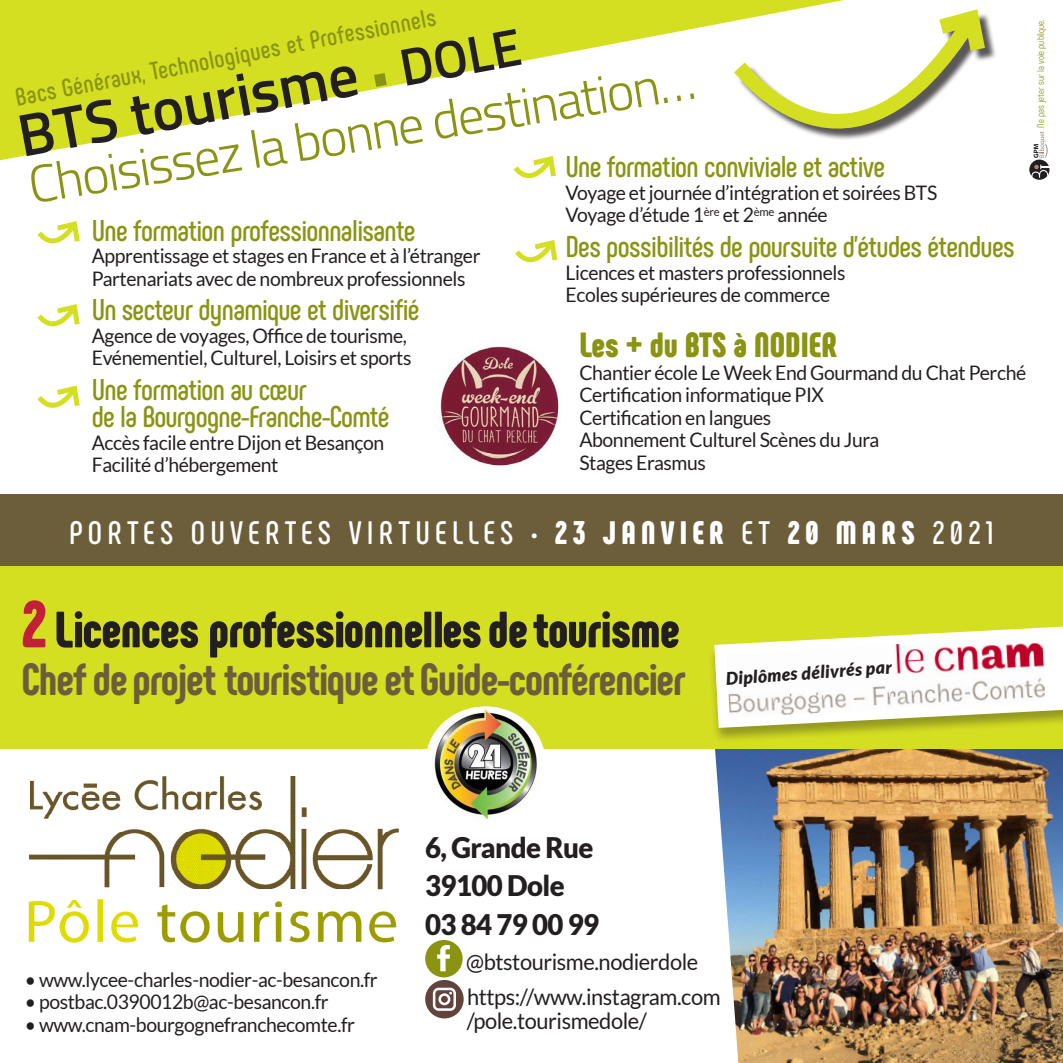
<style>
.page{position:relative;width:1063px;height:1063px;background:#fff}
.page>*{position:absolute;margin:0;border:0;box-sizing:border-box;transform-origin:0 0}
.t1{font:600 60px "Titillium";color:#231f20}
.t2{font:300 52.5px "Titillium";color:#8a9412}
.sou_stitre{font:900 51px "Phenomena";letter-spacing:-.01em;color:#231f20}
.sou_stitre-2{font:800 45px "Phenomena";letter-spacing:-.02em;color:#6d5e3b}
.sou_stitre-3{font:900 35px "Phenomena";color:#8a9412}
.t3{font:700 32.5px "Phenomena";letter-spacing:.16em;color:#fff}
.sou_stitre-4{font:700 30px/27.5px "Phenomena";letter-spacing:-.02em;color:#8a9412}
.txt{font:900 28.5px "Lato";letter-spacing:-.02em;color:#231f20}
.t4{font:700 25px "Phenomena";color:#8a9412}
.txt-2{font:22.5px/24.8px "Lato";letter-spacing:-.02em;color:#231f20}
.txt-3{font:20px/22.5px "Lato";letter-spacing:-.02em;color:#231f20}
.t5{font:italic 900 17.5px "Lato";color:#231f20}
.t6{font:10px "Phenomena";color:#8a9412}
.s1{font-size:43px;color:#8a9412}
.s2{font-size:52.75px}
.s3{font-weight:900}
.s4{font-size:66px;color:#c21f39}
</style>
<div class="page">
<img style="left:715px;top:749px;width:348px;height:314px">
<div style="left:0;top:565px;width:1063px;height:184px;background:#d5df22"></div>
<svg style="left:0;top:0;width:719px;height:160px;fill:#d5df22"></svg>
<img style="left:28px;top:777px;width:371px;height:166px">
<div style="left:0;top:494px;width:1063px;height:72px;background:#6d5e3b"></div>
<svg style="left:37px;top:221px;width:43px;height:23px"></svg>
<svg style="left:37px;top:304px;width:43px;height:23px"></svg>
<svg style="left:37px;top:385px;width:43px;height:23px"></svg>
<svg style="left:509px;top:152px;width:50px;height:27px"></svg>
<svg style="left:515px;top:240px;width:43px;height:23px"></svg>
<img style="left:440px;top:346px;width:119px;height:120px">
<svg style="left:425px;top:940px;width:39px;height:78px"></svg>
<svg style="left:719px;top:0;width:245px;height:140px"></svg>
<svg style="left:923px;top:0;width:72px;height:67px"></svg>
<svg style="left:1029px;top:131px;width:21px;height:49px"></svg>
<div style="left:708px;top:624px;width:355px;height:120px;background:#231f20;opacity:.37"></div>
<svg style="left:714px;top:627px;width:349px;height:101px"></svg>
<img style="left:726px;top:637px;width:319px;height:81px">
<div style="left:425px;top:707px;width:121px;height:113px;background:#fff;border-radius:50%"></div>
<img style="left:432px;top:707px;width:108px;height:113px">
<p class="t4" style="left:13px;top:83px;width:429px;rotate:-11deg">Bacs Généraux, Technologiques et Professionnels</p>
<p class="t6" style="left:1035px;top:128px;width:109px;rotate:-90deg">Ne pas jeter sur la voie publique.</p>
<p class="t1" style="left:12px;top:103px;width:512px;rotate:-11deg">BTS tourisme <span class="s1">•</span> <span class="s2">DOLE</span></p>
<p class="t2" style="left:24px;top:155px;width:676px;rotate:-9deg">Choisissez la bonne destination…</p>
<p class="sou_stitre-4" style="left:566px;top:153px;width:321px">Une formation conviviale et active</p>
<p class="txt-3" style="left:566px;top:181px;width:373px">Voyage et journée d’intégration et soirées BTS</p>
<p class="txt-3" style="left:566px;top:204px;width:264px">Voyage d’étude 1<sup>ère</sup> et 2<sup>ème</sup> année</p>
<p class="sou_stitre-4" style="left:566px;top:233px;width:451px">Des possibilités de poursuite d’études étendues</p>
<p class="txt-3" style="left:566px;top:261px;width:281px">Licences et masters professionnels</p>
<p class="txt-3" style="left:566px;top:283px;width:266px">Ecoles supérieures de commerce</p>
<p class="sou_stitre-3" style="left:579px;top:322px;width:259px">Les + du BTS à NODIER</p>
<p class="txt-3" style="left:579px;top:361px;width:448px">Chantier école Le Week End Gourmand du Chat Perché</p>
<p class="txt-3" style="left:579px;top:384px;width:246px">Certification informatique PIX</p>
<p class="txt-3" style="left:579px;top:406px;width:193px">Certification en langues</p>
<p class="txt-3" style="left:579px;top:429px;width:302px">Abonnement Culturel Scènes du Jura</p>
<p class="txt-3" style="left:579px;top:451px;width:128px">Stages Erasmus</p>
<p class="sou_stitre-4" style="left:92px;top:216px;width:325px">Une formation professionnalisante</p>
<p class="txt-3" style="left:92px;top:244px;width:390px">Apprentissage et stages en France et à l’étranger</p>
<p class="txt-3" style="left:92px;top:267px;width:375px">Partenariats avec de nombreux professionnels</p>
<p class="sou_stitre-4" style="left:92px;top:296px;width:329px">Un secteur dynamique et diversifié</p>
<p class="txt-3" style="left:92px;top:324px;width:321px">Agence de voyages, Office de tourisme,<br>Evénementiel, Culturel, Loisirs et sports</p>
<p class="sou_stitre-4" style="left:92px;top:375px;width:299px">Une formation au cœur<br>de la Bourgogne-Franche-Comté</p>
<p class="txt-3" style="left:92px;top:431px;width:294px">Accès facile entre Dijon et Besançon</p>
<p class="txt-3" style="left:92px;top:454px;width:188px">Facilité d’hébergement</p>
<p class="t3" style="left:69px;top:513px;width:926px">PORTES OUVERTES VIRTUELLES • <span class="s3">23 JANVIER</span> ET <span class="s3">20 MARS</span> 2021</p>
<p class="sou_stitre" style="left:21px;top:596px;width:660px"><span class="s4">2</span> Licences professionnelles de tourisme</p>
<p class="sou_stitre-2" style="left:21px;top:651px;width:666px">Chef de projet touristiqueet Guide-conférencier</p>
<p class="t5" style="left:725px;top:668px;width:168px;rotate:-4deg">Diplômes délivrés par</p>
<p class="txt-3" style="left:25px;top:968px;width:355px">• www.lycee-charles-nodier-ac-besancon.fr</p>
<p class="txt-3" style="left:25px;top:991px;width:305px">• postbac.0390012b@ac-besancon.fr</p>
<p class="txt-3" style="left:25px;top:1013px;width:332px">• www.cnam-bourgognefranchecomte.fr</p>
<p class="txt" style="left:425px;top:831px;width:170px">6, Grande Rue</p>
<p class="txt" style="left:425px;top:869px;width:141px">39100 Dole</p>
<p class="txt" style="left:425px;top:908px;width:175px">03 84 79 00 99</p>
<p class="txt-2" style="left:466px;top:949px;width:234px">@btstourisme.nodierdole</p>
<p class="txt-2" style="left:467px;top:984px;width:255px">https://www.instagram.com /pole.tourismedole/</p>
</div>
